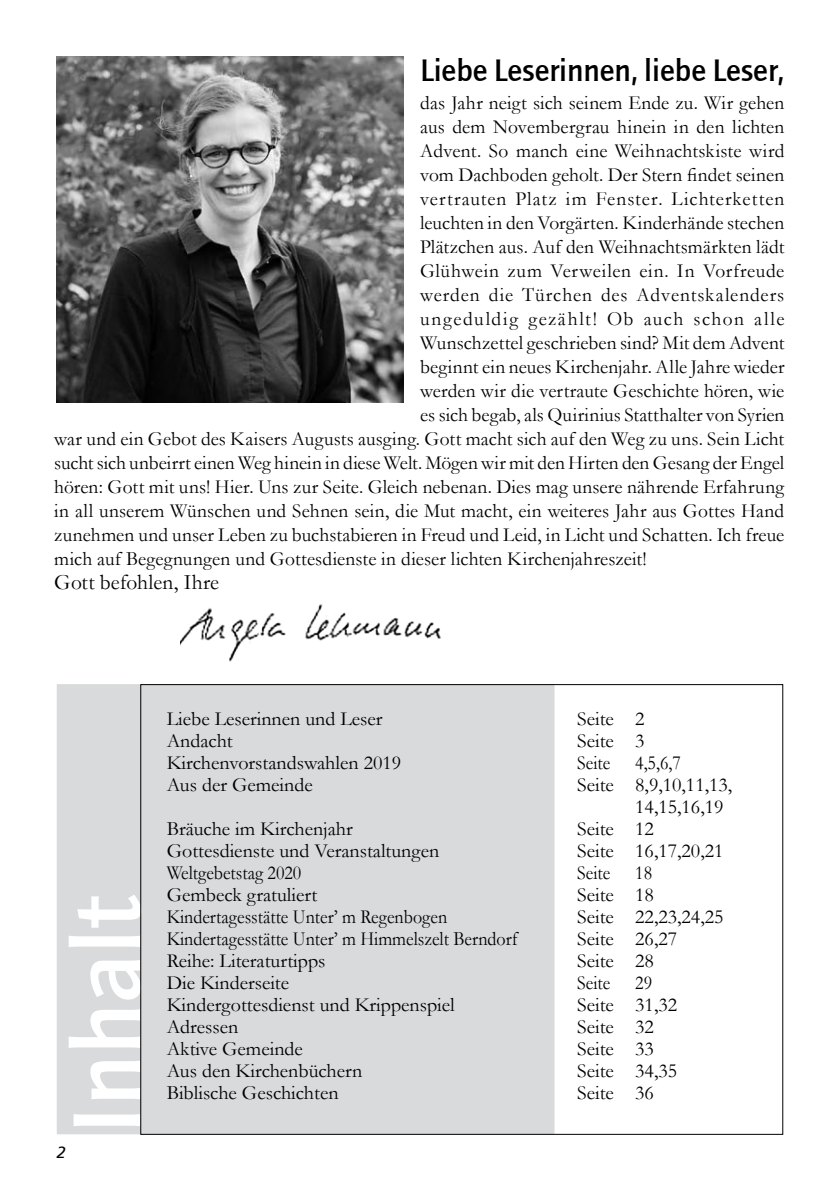
<style>
.page{position:relative;width:840px;height:1191px;background:#fff}
.page>*{position:absolute;margin:0;border:0;box-sizing:border-box;transform-origin:0 0}
.t1{font:500 100px "Quay Sans";color:#fff}
.t2{font:500 32px "Quay Sans";color:#000}
.t3{font:22px "Garamond";letter-spacing:.005em;color:#000}
.t4{font:20px/22px "Garamond";color:#000}
.t5{font:20px "Garamond";color:#000;scale:.9 1}
.t6{font:20px "Garamond";letter-spacing:.055em;color:#000}
.t7{font:20px "Garamond";letter-spacing:.035em;color:#000}
.t8{font:20px "Garamond";letter-spacing:.045em;color:#000}
.t9{font:20px "Garamond";letter-spacing:.08em;color:#000}
.t10{font:italic 16px "Frutiger VR";color:#000}
</style>
<div class="page">
<div style="left:57px;top:684px;width:497px;height:450px;background:#d9dadb"></div>
<img style="left:181px;top:604px;width:260px;height:58px">
<img style="left:57px;top:57px;width:346px;height:345px">
<h2 class="t2" style="left:420px;top:52px;width:365px">Liebe Leserinnen, liebe Leser,</h2>
<p class="t4" style="left:420px;top:91px;width:365px">das Jahr neigt sich seinem Ende zu. Wir gehen</p>
<p class="t4" style="left:420px;top:115px;width:365px">aus dem Novembergrau hinein in den lichten</p>
<p class="t4" style="left:420px;top:139px;width:365px">Advent. So manch eine Weihnachtskiste wird</p>
<p class="t4" style="left:420px;top:163px;width:365px">vom Dachboden geholt. Der Stern findet seinen</p>
<p class="t6" style="left:420px;top:185px;width:365px">vertrauten Platz im Fenster. Lichterketten</p>
<p class="t4" style="left:420px;top:211px;width:365px">leuchten in den Vorgärten. Kinderhände stechen</p>
<p class="t4" style="left:420px;top:235px;width:365px">Plätzchen aus. Auf den Weihnachtsmärkten lädt</p>
<p class="t7" style="left:420px;top:257px;width:365px">Glühwein zum Verweilen ein. In Vorfreude</p>
<p class="t8" style="left:420px;top:281px;width:365px">werden die Türchen des Adventskalenders</p>
<p class="t9" style="left:420px;top:305px;width:365px">ungeduldig gezählt! Ob auch schon alle</p>
<p class="t4" style="left:420px;top:331px;width:365px">Wunschzettel geschrieben sind? Mit dem Advent</p>
<p class="t4" style="left:420px;top:355px;width:365px">beginnt ein neues Kirchenjahr. Alle Jahre wieder</p>
<p class="t4" style="left:420px;top:379px;width:365px">werden wir die vertraute Geschichte hören, wie</p>
<p class="t4" style="left:420px;top:403px;width:365px">es sich begab, als Quirinius Statthalter von Syrien</p>
<p class="t4" style="left:54px;top:427px;width:731px">war und ein Gebot des Kaisers Augusts ausging. Gott macht sich auf den Weg zu uns. Sein Licht</p>
<p class="t4" style="left:54px;top:451px;width:731px">sucht sich unbeirrt einen Weg hinein in diese Welt. Mögen wir mit den Hirten den Gesang der Engel</p>
<p class="t4" style="left:54px;top:475px;width:731px">hören: Gott mit uns! Hier. Uns zur Seite. Gleich nebenan. Dies mag unsere nährende Erfahrung</p>
<p class="t4" style="left:54px;top:499px;width:731px">in all unserem Wünschen und Sehnen sein, die Mut macht, ein weiteres Jahr aus Gottes Hand</p>
<p class="t4" style="left:54px;top:523px;width:731px">zunehmen und unser Leben zu buchstabieren in Freud und Leid, in Licht und Schatten. Ich freue</p>
<p class="t4" style="left:54px;top:547px;width:593px">mich auf Begegnungen und Gottesdienste in dieser lichten Kirchenjahreszeit!</p>
<p class="t3" style="left:54px;top:567px;width:166px">Gott befohlen, Ihre</p>
<h1 class="t1" style="left:51px;top:1134px;width:241px;rotate:-90deg">Inhalt</h1>
<p class="t10" style="left:57px;top:1142px;width:10px">2</p>
<p class="t4" style="left:167px;top:707px;width:217px">Liebe Leserinnen und Leser</p>
<p class="t4" style="left:577px;top:707px;width:69px">Seite 2</p>
<p class="t4" style="left:167px;top:729px;width:67px">Andacht</p>
<p class="t4" style="left:577px;top:729px;width:69px">Seite 3</p>
<p class="t4" style="left:167px;top:751px;width:236px">Kirchenvorstandswahlen 2019</p>
<p class="t5" style="left:577px;top:749px;width:117px">Seite 4,5,6,7</p>
<p class="t4" style="left:167px;top:773px;width:147px">Aus der Gemeinde</p>
<p class="t4" style="left:635px;top:773px;width:98px;text-indent:-58px">Seite 8,9,10,11,13,<br>14,15,16,19</p>
<p class="t4" style="left:167px;top:817px;width:187px">Bräuche im Kirchenjahr</p>
<p class="t4" style="left:577px;top:817px;width:78px">Seite 12</p>
<p class="t4" style="left:167px;top:839px;width:274px">Gottesdienste und Veranstaltungen</p>
<p class="t4" style="left:577px;top:839px;width:148px">Seite 16,17,20,21</p>
<p class="t5" style="left:167px;top:859px;width:151px">Weltgebetstag 2020</p>
<p class="t5" style="left:577px;top:859px;width:85px">Seite 18</p>
<p class="t4" style="left:167px;top:883px;width:152px">Gembeck gratuliert</p>
<p class="t4" style="left:577px;top:883px;width:78px">Seite 18</p>
<p class="t5" style="left:167px;top:903px;width:313px">Kindertagesstätte Unter’ m Regenbogen</p>
<p class="t4" style="left:577px;top:905px;width:148px">Seite 22,23,24,25</p>
<p class="t5" style="left:167px;top:925px;width:391px">Kindertagesstätte Unter’ m Himmelszelt Berndorf</p>
<p class="t4" style="left:577px;top:927px;width:101px">Seite 26,27</p>
<p class="t4" style="left:167px;top:949px;width:160px">Reihe: Literaturtipps</p>
<p class="t4" style="left:577px;top:949px;width:78px">Seite 28</p>
<p class="t4" style="left:167px;top:971px;width:124px">Die Kinderseite</p>
<p class="t5" style="left:577px;top:969px;width:85px">Seite 29</p>
<p class="t4" style="left:167px;top:993px;width:289px">Kindergottesdienst und Krippenspiel</p>
<p class="t4" style="left:577px;top:993px;width:101px">Seite 31,32</p>
<p class="t4" style="left:167px;top:1015px;width:73px">Adressen</p>
<p class="t4" style="left:577px;top:1015px;width:78px">Seite 32</p>
<p class="t4" style="left:167px;top:1037px;width:138px">Aktive Gemeinde</p>
<p class="t4" style="left:577px;top:1037px;width:78px">Seite 33</p>
<p class="t4" style="left:167px;top:1059px;width:197px">Aus den Kirchenbüchern</p>
<p class="t4" style="left:577px;top:1059px;width:101px">Seite 34,35</p>
<p class="t4" style="left:167px;top:1081px;width:173px">Biblische Geschichten</p>
<p class="t4" style="left:577px;top:1081px;width:78px">Seite 36</p>
</div>
